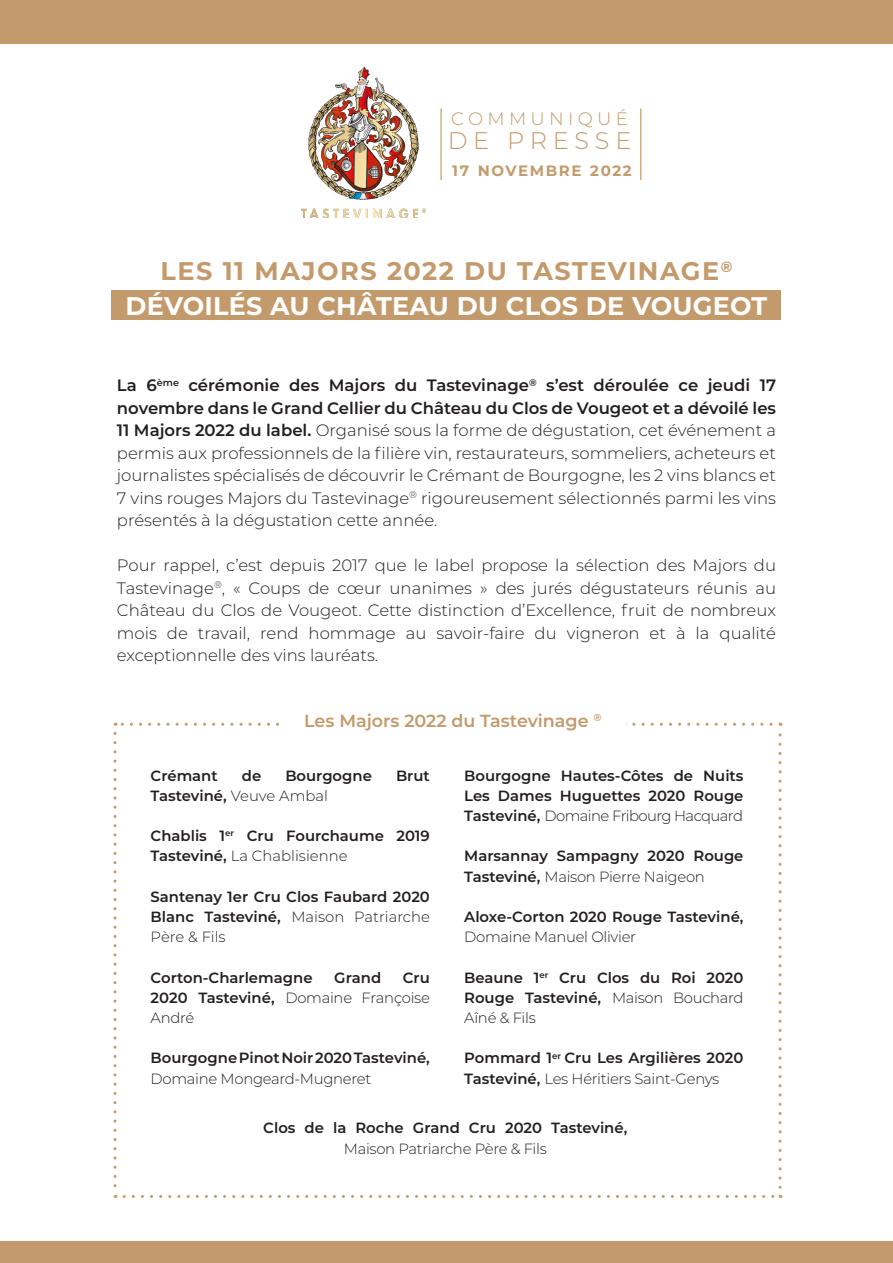
<style>
.page{position:relative;width:893px;height:1263px;background:#fff}
.page>*{position:absolute;margin:0;border:0;box-sizing:border-box;transform-origin:0 0}
.t1{font:700 25.5px "Montserrat";letter-spacing:.01em;color:#fff}
.t2{font:700 25.5px "Montserrat";letter-spacing:.06em;color:#c39a6b}
.t3{font:300 24px "Montserrat";letter-spacing:.24em;color:#c39a6b}
.t4{font:300 18px "Montserrat";letter-spacing:.24em;color:#c39a6b}
.t5{font:600 17.55px "Montserrat";color:#c39a6b}
.t6{font:300 16.5px/22.5px "Montserrat";color:#231f20;text-align:justify}
.t7{font:700 15px "Montserrat";letter-spacing:.11em;color:#c39a6b}
.t8{font:600 14.85px/20.2px "Montserrat";color:#231f20}
.t9{font:300 14.85px/20.2px "Montserrat";letter-spacing:-.02em;color:#231f20;text-align:justify}
.s1{font-weight:600}
.s2{font-weight:300}
</style>
<div class="page">
<div style="left:0;top:0;width:893px;height:43px;background:#c39a6b"></div>
<hr style="left:440px;top:108px;width:2px;height:72px;background:#c39a6b">
<hr style="left:640px;top:108px;width:1px;height:72px;background:#c39a6b">
<img style="left:301px;top:67px;width:124px;height:151px">
<div style="left:0;top:1242px;width:893px;height:21px;background:#c39a6b"></div>
<div style="left:111px;top:290px;width:670px;height:30px;background:#c39a6b"></div>
<svg style="left:114px;top:733px;width:3px;height:465px"></svg>
<svg style="left:124px;top:1195px;width:657px;height:3px"></svg>
<svg style="left:779px;top:723px;width:3px;height:464px"></svg>
<svg style="left:115px;top:723px;width:656px;height:3px"></svg>
<div style="left:280px;top:710px;width:346px;height:27px;background:#fff"></div>
<p class="t4" style="left:451px;top:107px;width:178px">COMMUNIQUÉ</p>
<h2 class="t3" style="left:448px;top:124px;width:185px">DE PRESSE</h2>
<p class="t7" style="left:452px;top:160px;width:181px">17 NOVEMBRE 2022</p>
<p class="t2" style="left:161px;top:253px;width:573px">LES 11 MAJORS 2022 DU TASTEVINAGE<sup>®</sup></p>
<p class="t1" style="left:126px;top:287px;width:643px">DÉVOILÉS AU CHÂTEAU DU CLOS DE VOUGEOT</p>
<p class="t6" style="left:117px;top:374px;width:661px"><span class="s1">La 6</span><sup>ème</sup> <span class="s1">cérémonie des Majors du Tastevinage</span><sup>®</sup> <span class="s1">s’est déroulée ce jeudi 17 novembre dans le Grand Cellier du Château du Clos de Vougeot et a dévoilé les 11 Majors 2022 du label.</span> Organisé sous la forme de dégustation, cet événement a permis aux professionnels de la filière vin, restaurateurs, sommeliers, acheteurs et journalistes spécialisés de découvrir le Crémant de Bourgogne, les 2 vins blancs et 7 vins rouges Majors du Tastevinage<sup>®</sup> rigoureusement sélectionnés parmi les vins présentés à la dégustation cette année.</p>
<p class="t6" style="left:117px;top:554px;width:661px">Pour rappel, c’est depuis 2017 que le label propose la sélection des Majors du Tastevinage<sup>®</sup>, « Coups de cœur unanimes » des jurés dégustateurs réunis au Château du Clos de Vougeot. Cette distinction d’Excellence, fruit de nombreux mois de travail, rend hommage au savoir-faire du vigneron et à la qualité exceptionnelle des vins lauréats.</p>
<p class="t5" style="left:304px;top:708px;width:299px">Les Majors 2022 du Tastevinage <sup>®</sup></p>
<p class="t8" style="left:464px;top:764px;width:281px;text-align:justify">Bourgogne Hautes-Côtes de Nuits Les Dames Huguettes 2020 Rouge Tasteviné, <span class="s2">Domaine Fribourg Hacquard</span></p>
<p class="t8" style="left:464px;top:845px;width:281px">Marsannay Sampagny 2020 Rouge<br>Tasteviné, <span class="s2">Maison Pierre Naigeon</span></p>
<p class="t8" style="left:464px;top:906px;width:281px">Aloxe-Corton 2020 Rouge Tasteviné,<br><span class="s2">Domaine Manuel Olivier</span></p>
<p class="t8" style="left:464px;top:966px;width:281px;text-align:justify">Beaune 1<sup>er</sup> Cru Clos du Roi 2020<br>Rouge Tasteviné, <span class="s2">Maison Bouchard Aîné &amp; Fils</span></p>
<p class="t8" style="left:464px;top:1047px;width:281px">Pommard 1<sup>er</sup> Cru Les Argilières 2020<br>Tasteviné, <span class="s2">Les Héritiers Saint-Genys</span></p>
<p class="t8" style="left:263px;top:1117px;width:366px;text-align:center">Clos de la Roche Grand Cru 2020 Tasteviné,<br><span class="s2">Maison Patriarche Père &amp; Fils</span></p>
<p class="t8" style="left:151px;top:764px;width:69px">Crémant</p>
<p class="t8" style="left:242px;top:764px;width:21px">de</p>
<p class="t8" style="left:285px;top:764px;width:88px">Bourgogne</p>
<p class="t8" style="left:396px;top:764px;width:35px">Brut</p>
<p class="t8" style="left:151px;top:785px;width:179px">Tasteviné, <span class="s2">Veuve Ambal</span></p>
<p class="t8" style="left:151px;top:825px;width:281px">Chablis 1<sup>er</sup> Cru Fourchaume 2019<br>Tasteviné, <span class="s2">La Chablisienne</span></p>
<p class="t8" style="left:151px;top:886px;width:281px;text-align:justify">Santenay 1er Cru Clos Faubard 2020<br>Blanc Tasteviné, <span class="s2">Maison Patriarche Père &amp; Fils</span></p>
<p class="t8" style="left:151px;top:966px;width:163px">Corton-Charlemagne</p>
<p class="t8" style="left:334px;top:966px;width:48px">Grand</p>
<p class="t9" style="left:151px;top:967px;width:281px;text-indent:252px"><span class="s1">Cru 2020 Tasteviné,</span> Domaine Françoise André</p>
<p class="t8" style="left:151px;top:1047px;width:281px">Bourgogne Pinot Noir 2020 Tasteviné,<br><span class="s2">Domaine Mongeard-Mugneret</span></p>
</div>
